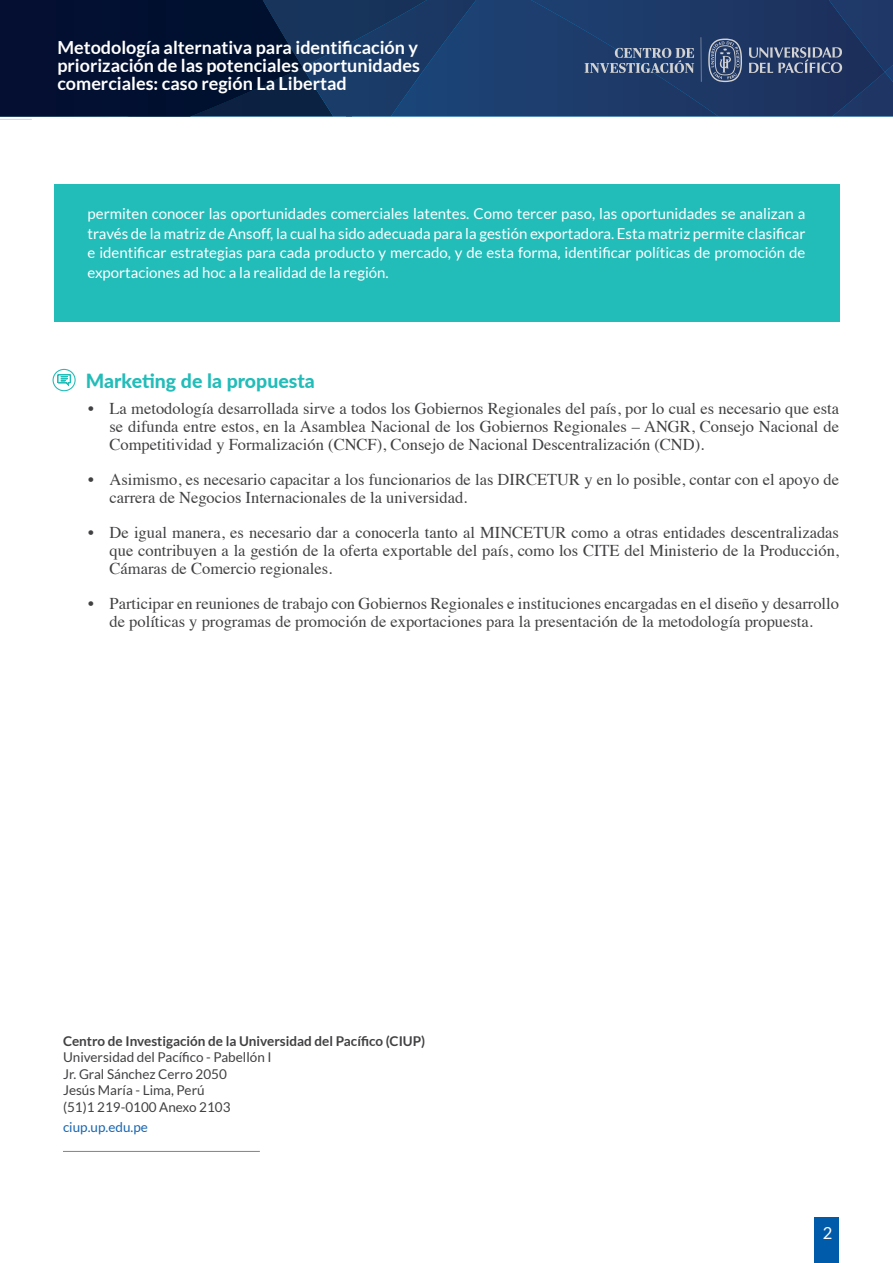
<style>
.page{position:relative;width:893px;height:1263px;background:#fff}
.page>*{position:absolute;margin:0;border:0;box-sizing:border-box;transform-origin:0 0}
.t1{font:800 19.5px "Lato";color:#22bcb9}
.t2{font:700 18px/18px "Lato";color:#fff;text-align:justify}
.t3{font:16.5px/18px "Times";color:#414042;text-align:justify}
.t4{font:16.5px "Lato";color:#fff}
.t5{font:15px/19.5px "Lato";color:#fff;text-align:justify}
.t6{font:13.5px/16.5px "Lato";color:#414042}
.t7{font:700 13.5px "Lato";color:#414042}
.t8{font:13.5px "Lato";color:#1966b1}
</style>
<div class="page">
<div style="left:815px;top:1217px;width:24px;height:46px;background:#005cab"></div>
<svg style="left:0;top:0;width:893px;height:118px;background:#193159"></svg>
<div style="left:54px;top:185px;width:785px;height:137px;background:#22bcb9"></div>
<hr style="left:63px;top:1151px;width:197px;height:1px;background:#808285">
<div style="left:53px;top:369px;width:23px;height:22px;border:1px solid #22bcb9;border-radius:50%"></div>
<svg style="left:57px;top:374px;width:14px;height:12px"></svg>
<p class="t2" style="left:57px;top:38px;width:364px">Metodología alternativa para identificación y priorización de las potenciales oportunidades comerciales: caso región La Libertad</p>
<p class="t5" style="left:88px;top:204px;width:719px">permiten conocer las oportunidades comerciales latentes. Como tercer paso, las oportunidades se analizan a través de la matriz de Ansoff, la cual ha sido adecuada para la gestión exportadora. Esta matriz permite clasificar e identificar estrategias para cada producto y mercado, y de esta forma, identificar políticas de promoción de exportaciones ad hoc a la realidad de la región.</p>
<p class="t1" style="left:86px;top:366px;width:230px">Marketing de la propuesta</p>
<p class="t3" style="left:110px;top:398px;width:731px;text-indent:-21px">• La metodología desarrollada sirve a todos los Gobiernos Regionales del país, por lo cual es necesario que esta se difunda entre estos, en la Asamblea Nacional de los Gobiernos Regionales – ANGR, Consejo Nacional de Competitividad y Formalización (CNCF), Consejo de Nacional Descentralización (CND).</p>
<p class="t3" style="left:110px;top:469px;width:731px;text-indent:-21px">• Asimismo, es necesario capacitar a los funcionarios de las DIRCETUR y en lo posible, contar con el apoyo de carrera de Negocios Internacionales de la universidad.</p>
<p class="t3" style="left:110px;top:522px;width:731px;text-indent:-21px">• De igual manera, es necesario dar a conocerla tanto al MINCETUR como a otras entidades descentralizadas que contribuyen a la gestión de la oferta exportable del país, como los CITE del Ministerio de la Producción, Cámaras de Comercio regionales.</p>
<p class="t3" style="left:88px;top:593px;width:752px;text-align:center">• Participar en reuniones de trabajo con Gobiernos Regionales e instituciones encargadas en el diseño y desarrollo de políticas y programas de promoción de exportaciones para la presentación de la metodología propuesta.</p>
<p class="t7" style="left:63px;top:1033px;width:364px">Centro de Investigación de la Universidad del Pacífico (CIUP)</p>
<p class="t6" style="left:63px;top:1049px;width:210px">Universidad del Pacífico - Pabellón I<br>Jr. Gral Sánchez Cerro 2050<br>Jesús María - Lima, Perú<br>(51)1 219-0100 Anexo 2103</p>
<p class="t8" style="left:63px;top:1119px;width:86px">ciup.up.edu.pe</p>
<p class="t4" style="left:823px;top:1223px;width:11px">2</p>
</div>
